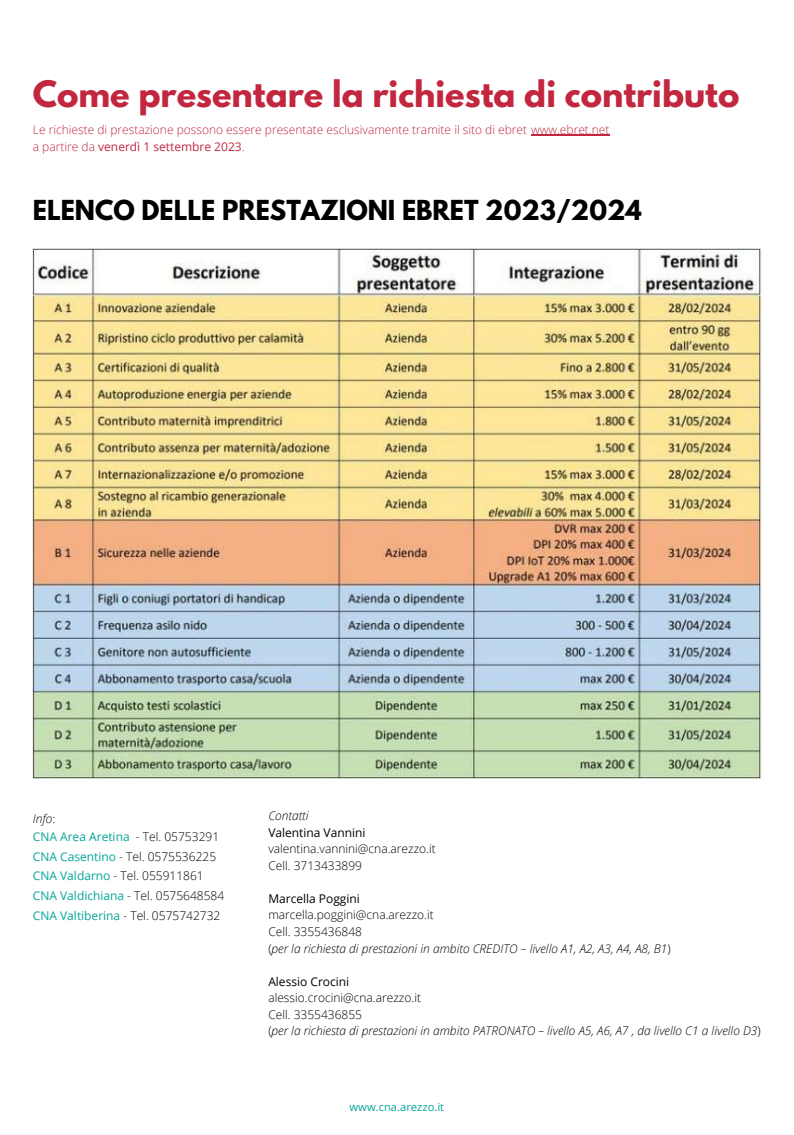
<style>
.page{position:relative;width:794px;height:1135px;background:#fff}
.page>*{position:absolute;margin:0;border:0;box-sizing:border-box;transform-origin:0 0}
.t1{font:700 32.28px "League Spartan";color:#c2273f}
.t2{font:700 24.4px "League Spartan";color:#000}
.t3{font:italic 300 12px/16.5px "Open Sans";color:#000}
.t4{font:300 12px/19.8px "Open Sans";color:#000}
.t5{font:300 12px/16.8px "Open Sans";color:#c2273f}
.t6{font:12px "Open Sans";color:#000}
.t7{font:11.2px "Open Sans";color:#05a699}
.s1{font-weight:400}
.s2{font-style:italic}
.s3{font-weight:400;color:#05a699}
.s4{font-style:normal}
</style>
<div class="page">
<img style="left:33px;top:248px;width:728px;height:530px">
<hr style="left:531px;top:135px;width:78px;height:1px;background:#c2273f">
<h1 class="t1" style="left:33px;top:78px;width:708px">Come presentare la richiesta di contributo</h1>
<p class="t5" style="left:33px;top:121px;width:578px">Le richieste di prestazione possono essere presentate esclusivamente tramite il sito di ebret www.ebret.net a partire da <span class="s1">venerdì 1 settembre 2023</span>.</p>
<h2 class="t2" style="left:33px;top:198px;width:610px">ELENCO DELLE PRESTAZIONI EBRET 2023/2024</h2>
<p class="t4" style="left:33px;top:808px;width:188px;line-height:18px"><span class="s2">Info</span>:<br><span class="s3">CNA Area Aretina</span> - Tel. 05753291</p>
<p class="t4" style="left:33px;top:845px;width:193px"><span class="s3">CNA Casentino</span> - Tel. 0575536225<br><span class="s3">CNA Valdarno</span> - Tel. 055911861<br><span class="s3">CNA Valdichiana</span> - Tel. 0575648584<br><span class="s3">CNA Valtiberina</span> - Tel. 0575742732</p>
<p class="t3" style="left:268px;top:806px;width:42px">Contatti</p>
<p class="t6" style="left:268px;top:823px;width:99px">Valentina Vannini</p>
<p class="t4" style="left:268px;top:840px;width:169px;line-height:16.5px">valentina.vannini@cna.arezzo.it<br>Cell. 3713433899</p>
<p class="t6" style="left:268px;top:889px;width:93px">Marcella Poggini</p>
<p class="t3" style="left:268px;top:906px;width:404px"><span class="s4">marcella.poggini@cna.arezzo.it<br>Cell. 3355436848<br>(</span>per la richiesta di prestazioni in ambito CREDITO – livello A1, A2, A3, A4, A8, B1<span class="s4">)</span></p>
<p class="t6" style="left:268px;top:972px;width:82px">Alessio Crocini</p>
<p class="t3" style="left:268px;top:988px;width:494px"><span class="s4">alessio.crocini@cna.arezzo.it<br>Cell. 3355436855<br>(</span>per la richiesta di prestazioni in ambito PATRONATO – livello A5, A6, A7 , da livello C1 a livello D3<span class="s4">)</span></p>
<p class="t7" style="left:349px;top:1098px;width:96px">www.cna.arezzo.it</p>
</div>
